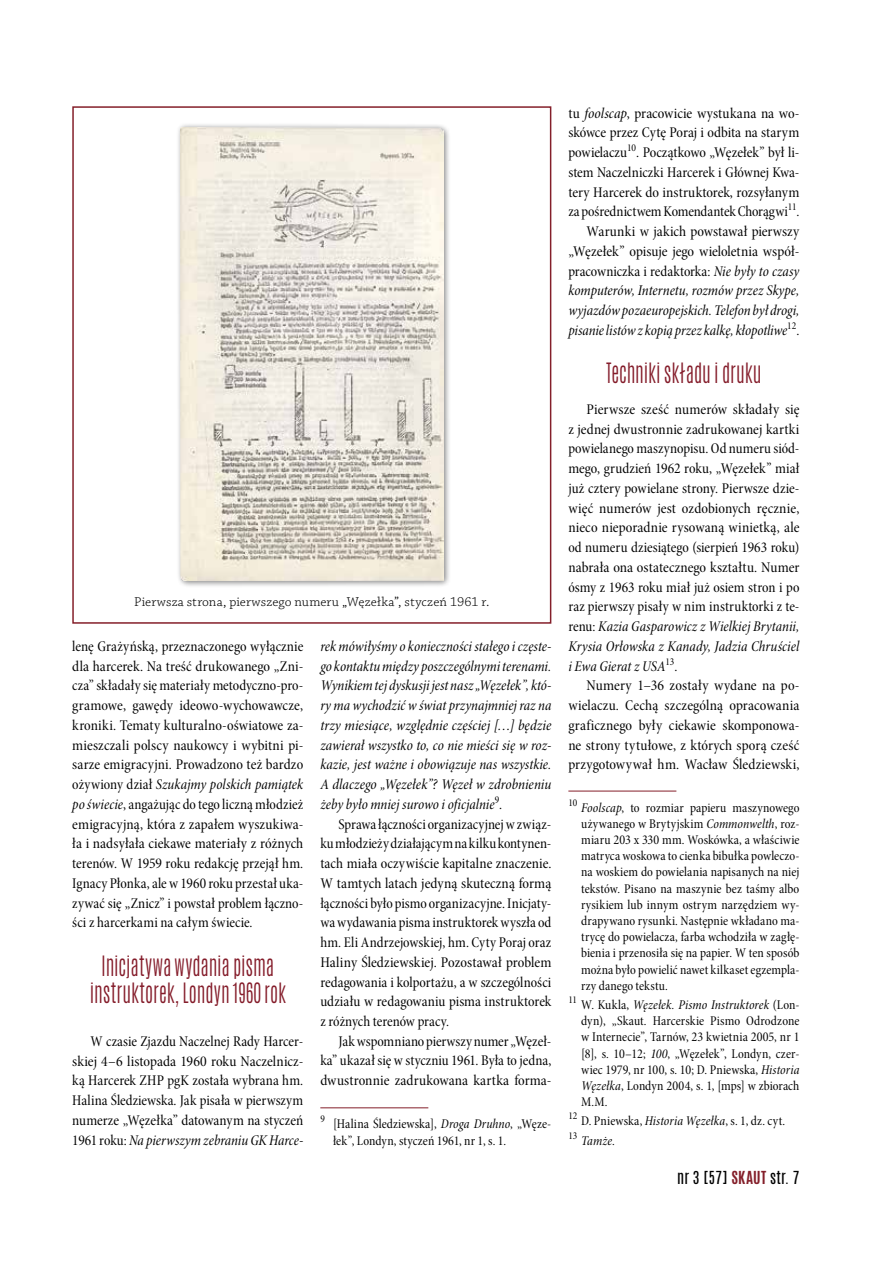
<style>
.page{position:relative;width:893px;height:1263px;background:#fff}
.page>*{position:absolute;margin:0;border:0;box-sizing:border-box;transform-origin:0 0}
.t1{font:300 23.4px/27px "Antonio";letter-spacing:-.005em;color:#841c2a;text-align:center;scale:.83 1}
.t2{font:15px/19.8px "Minion Pro Cn Subh";color:#000;text-align:justify}
.t3{font:15px/19.8px "Minion Pro Cn It Subh";color:#000;text-align:justify}
.t4{font:15px "Antonio";letter-spacing:.01em;color:#000}
.t5{font:13.5px/16.2px "Minion Pro Cn Subh";letter-spacing:.005em;color:#000;text-align:justify}
.t6{font:13.5px "Chaparral Pro Light Capt";letter-spacing:.01em;color:#000}
.t7{font:13.5px "Minion Pro Cn It Subh";letter-spacing:.01em;color:#000}
.s1{font-family:"Minion Pro Cn Subh"}
.s2{font-family:"Minion Pro Cn It Subh"}
.s3{font-weight:700;color:#841f2a}
</style>
<div class="page">
<hr style="left:320px;top:1107px;width:108px;height:1px;background:#841f2a">
<hr style="left:568px;top:791px;width:108px;height:1px;background:#841f2a">
<div style="left:72px;top:106px;width:479px;height:518px;border:2px solid #841f2a"></div>
<div style="left:176px;top:122px;width:275px;height:466px;background:#000;opacity:.5"></div>
<img style="left:180px;top:127px;width:264px;height:453px">
<p class="t6" style="left:134px;top:594px;width:357px">Pierwsza strona, pierwszego numeru „Węzełka”, styczeń 1961 r.</p>
<p class="t2" style="left:72px;top:636px;width:233px">lenę Grażyńską, przeznaczonego wyłącznie dla harcerek. Na treść drukowanego „Zni&shy;cza” składały się materiały metodyczno-pro&shy;gramowe, gawędy ideowo-wychowawcze, kroniki. Tematy kulturalno-oświatowe za&shy;mieszczali polscy naukowcy i wybitni pi&shy;sarze emigracyjni. Prowadzono też bardzo</p>
<p class="t3" style="left:72px;top:774px;width:233px"><span class="s1">ożywiony dział</span> Szukajmy polskich pamiątek</p>
<p class="t2" style="left:72px;top:794px;width:233px"><span class="s2">po świecie</span>, angażując do tego liczną młodzież emigracyjną, która z zapałem wyszukiwa&shy;ła i nadsyłała ciekawe materiały z różnych terenów. W 1959 roku redakcję przejął hm.<br>Ignacy Płonka, ale w 1960 roku przestał uka&shy;zywać się „Znicz” i powstał problem łączno&shy;ści z harcerkami na całym świecie.</p>
<h1 class="t1" style="left:90px;top:952px;width:237px">Inicjatywa wydania pisma instruktorek, Londyn 1960 rok</h1>
<p class="t2" style="left:72px;top:1031px;width:233px;text-indent:18px">W czasie Zjazdu Naczelnej Rady Harcer&shy;skiej 4–6 listopada 1960 roku Naczelnicz&shy;ką Harcerek ZHP pgK została wybrana hm.<br>Halina Śledziewska. Jak pisała w pierwszym numerze „Węzełka” datowanym na styczeń</p>
<p class="t3" style="left:72px;top:1130px;width:233px"><span class="s1">1961 roku:</span> Na pierwszym zebraniu GK Harce-</p>
<p class="t3" style="left:320px;top:636px;width:233px">rek mówiłyśmy o konieczności stałego i częste&shy;go kontaktu między poszczególnymi terenami.<br>Wynikiem tej dyskusji jest nasz „Węzełek”, któ&shy;ry ma wychodzić w świat przynajmniej raz na trzy miesiące, względnie częściej […] będzie zawierał wszystko to, co nie mieści się w roz&shy;kazie, jest ważne i obowiązuje nas wszystkie.<br>A dlaczego „Węzełek”? Węzeł w zdrobnieniu żeby było mniej surowo i oficjalnie<sup>9</sup><span class="s1">.</span></p>
<p class="t2" style="left:320px;top:814px;width:233px;text-indent:18px">Sprawa łączności organizacyjnej w związ&shy;ku młodzieży działającym na kilku kontynen&shy;tach miała oczywiście kapitalne znaczenie.<br>W tamtych latach jedyną skuteczną formą łączności było pismo organizacyjne. Inicjaty&shy;wa wydawania pisma instruktorek wyszła od hm. Eli Andrzejowskiej, hm. Cyty Poraj oraz Haliny Śledziewskiej. Pozostawał problem redagowania i kolportażu, a w szczególności udziału w redagowaniu pisma instruktorek z różnych terenów pracy.</p>
<p class="t2" style="left:320px;top:1031px;width:233px;text-indent:18px">Jak wspomniano pierwszy numer „Węzeł&shy;ka” ukazał się w styczniu 1961. Była to jedna, dwustronnie zadrukowana kartka forma-</p>
<p class="t5" style="left:333px;top:1116px;width:220px;text-indent:-13px"><sup>9</sup> [Halina Śledziewska], <span class="s2">Droga Druhno</span>, „Węze&shy;łek”, Londyn, styczeń 1961, nr 1, s. 1.</p>
<p class="t2" style="left:568px;top:103px;width:233px;text-align:right">tu <span class="s2">foolscap</span>, pracowicie wystukana na wo&shy;skówce przez Cytę Poraj i odbita na starym powielaczu<sup>10</sup>. Początkowo „Węzełek” był li&shy;stem Naczelniczki Harcerek i Głównej Kwa&shy;tery Harcerek do instruktorek, rozsyłanym za pośrednictwem Komendantek Chorągwi<sup>11</sup>.<br>Warunki w jakich powstawał pierwszy „Węzełek” opisuje jego wieloletnia współ&shy;pracowniczka i redaktorka: <span class="s2">Nie były to czasy</span></p>
<p class="t3" style="left:568px;top:281px;width:233px">komputerów, Internetu, rozmów przez Skype, wyjazdów pozaeuropejskich. Telefon był drogi, pisanie listów z kopią przez kalkę, kłopotliwe<sup>12</sup><span class="s1">.</span></p>
<h1 class="t1" style="left:606px;top:360px;width:189px">Techniki składu i druku</h1>
<p class="t2" style="left:568px;top:399px;width:233px;text-indent:18px">Pierwsze sześć numerów składały się z jednej dwustronnie zadrukowanej kartki powielanego maszynopisu. Od numeru siód&shy;mego, grudzień 1962 roku, „Węzełek” miał już cztery powielane strony. Pierwsze dzie&shy;więć numerów jest ozdobionych ręcznie, nieco nieporadnie rysowaną winietką, ale od numeru dziesiątego (sierpień 1963 roku) nabrała ona ostatecznego kształtu. Numer ósmy z 1963 roku miał już osiem stron i po raz pierwszy pisały w nim instruktorki z te-</p>
<p class="t3" style="left:568px;top:616px;width:233px"><span class="s1">renu:</span> Kazia Gasparowicz z Wielkiej Brytanii, Krysia Orłowska z Kanady, Jadzia Chruściel i Ewa Gierat z USA<sup>13</sup><span class="s1">.</span></p>
<p class="t2" style="left:568px;top:676px;width:233px;text-indent:18px">Numery 1–36 zostały wydane na po&shy;wielaczu. Cechą szczególną opracowania graficznego były ciekawie skomponowa&shy;ne strony tytułowe, z których sporą cześć przygotowywał hm. Wacław Śledziewski,</p>
<p class="t5" style="left:581px;top:799px;width:220px;text-indent:-13px"><sup>10</sup> <span class="s2">Foolscap</span>, to rozmiar papieru maszynowego używanego w Brytyjskim <span class="s2">Commonwelth</span>, roz&shy;miaru 203 x 330 mm. Woskówka, a właściwie matryca woskowa to cienka bibułka powleczo&shy;na woskiem do powielania napisanych na niej tekstów. Pisano na maszynie bez taśmy albo rysikiem lub innym ostrym narzędziem wy&shy;drapywano rysunki. Następnie wkładano ma&shy;trycę do powielacza, farba wchodziła w zagłę&shy;bienia i przenosiła się na papier. W ten sposób można było powielić nawet kilkaset egzempla&shy;rzy danego tekstu.</p>
<p class="t7" style="left:568px;top:996px;width:233px"><sup>11</sup> <span class="s1">W. Kukla,</span> Węzełek. Pismo Instruktorek <span class="s1">(Lon-</span></p>
<p class="t5" style="left:581px;top:1013px;width:220px">dyn), „Skaut. Harcerskie Pismo Odrodzone w Internecie”, Tarnów, 23 kwietnia 2005, nr 1 [8], s. 10–12; <span class="s2">100</span>, „Węzełek”, Londyn, czer&shy;wiec 1979, nr 100, s. 10; D. Pniewska, <span class="s2">Historia Węzełka</span>, Londyn 2004, s. 1, [mps] w zbiorach M.M.</p>
<p class="t5" style="left:568px;top:1113px;width:218px"><sup>12</sup> D. Pniewska, <span class="s2">Historia Węzełka</span>, s. 1, dz. cyt.</p>
<p class="t7" style="left:568px;top:1132px;width:48px"><sup>13</sup> Tamże<span class="s1">.</span></p>
<p class="t4" style="left:677px;top:1166px;width:124px">NR 3 [57] <span class="s3">SKAUT</span> STR. 7</p>
</div>
